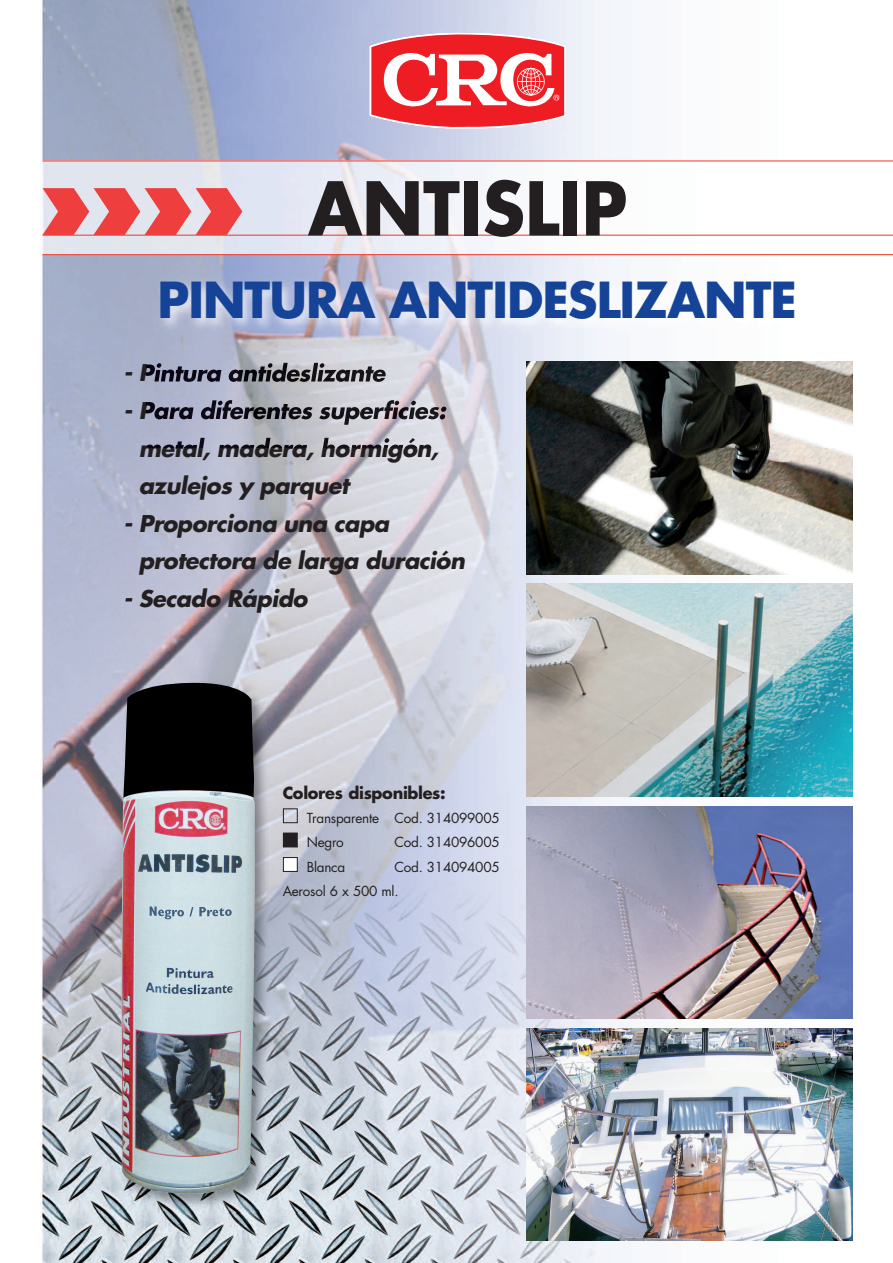
<style>
.page{position:relative;width:893px;height:1263px;background:#fff}
.page>*{position:absolute;margin:0;border:0;box-sizing:border-box;transform-origin:0 0}
.t1{font:700 72px "Futura";color:#231f20;scale:.96 1}
.t2{font:700 48.3px "Futura";letter-spacing:-.02em;color:#154398}
.t3{font:italic 700 22.5px/37.5px "Futura";letter-spacing:-.02em;color:#231f20}
.t4{font:700 16.2px "Futura";letter-spacing:-.02em;color:#231f20}
.t5{font:13.5px/24.3px "Futura";letter-spacing:-.02em;color:#231f20}
</style>
<div class="page">
<img style="left:40px;top:0;width:853px;height:1263px">
<img style="left:43px;top:162px;width:850px;height:92px">
<svg style="left:43px;top:188px;width:199px;height:47px;background:#e97c7f"></svg>
<hr style="left:43px;top:254px;width:850px;height:1px;background:#ee3529">
<hr style="left:43px;top:235px;width:850px;height:1px;background:#ee3529">
<hr style="left:43px;top:161px;width:850px;height:1px;background:#ee3529">
<svg style="left:370px;top:33px;width:196px;height:96px"></svg>
<img style="left:526px;top:448px;width:326px;height:126px">
<img style="left:526px;top:584px;width:326px;height:212px">
<img style="left:526px;top:806px;width:326px;height:213px">
<img style="left:526px;top:1028px;width:326px;height:213px">
<img style="left:56px;top:670px;width:297px;height:543px">
<img style="left:121px;top:682px;width:134px;height:511px">
<img style="left:150px;top:906px;width:82px;height:13px">
<img style="left:146px;top:265px;width:747px;height:183px">
<img style="left:146px;top:363px;width:204px;height:19px">
<img style="left:146px;top:400px;width:185px;height:19px">
<img style="left:146px;top:438px;width:236px;height:10px">
<img style="left:526px;top:362px;width:326px;height:86px">
<div style="left:283px;top:808px;width:15px;height:15px;border:1px solid #231f20"></div>
<div style="left:284px;top:833px;width:13px;height:13px;background:#231f20"></div>
<div style="left:283px;top:833px;width:15px;height:14px;border:1px solid #231f20"></div>
<div style="left:283px;top:857px;width:14px;height:14px;background:#fff"></div>
<div style="left:283px;top:857px;width:15px;height:15px;border:1px solid #231f20"></div>
<h1 class="t1" style="left:308px;top:176px;width:334px">ANTISLIP</h1>
<h2 class="t2" style="left:158px;top:278px;width:641px">PINTURA ANTIDESLIZANTE</h2>
<p class="t3" style="left:139px;top:431px;width:301px">metal, madera, hormigón, azulejos y parquet</p>
<p class="t3" style="left:139px;top:506px;width:328px;text-indent:-15px">- Proporciona una capa protectora de larga duración</p>
<p class="t3" style="left:123px;top:581px;width:185px">- Secado Rápido</p>
<p class="t4" style="left:283px;top:785px;width:165px">Colores disponibles:</p>
<p class="t5" style="left:307px;top:807px;width:195px">Transparente Cod. 314099005<br>Negro</p>
<p class="t5" style="left:394px;top:831px;width:107px">Cod. 314096005</p>
<p class="t5" style="left:283px;top:856px;width:219px;text-indent:112px">Cod. 314094005<br>Aerosol 6 x 500 ml.</p>
<p class="t5" style="left:307px;top:856px;width:40px">Blanca</p>
</div>
